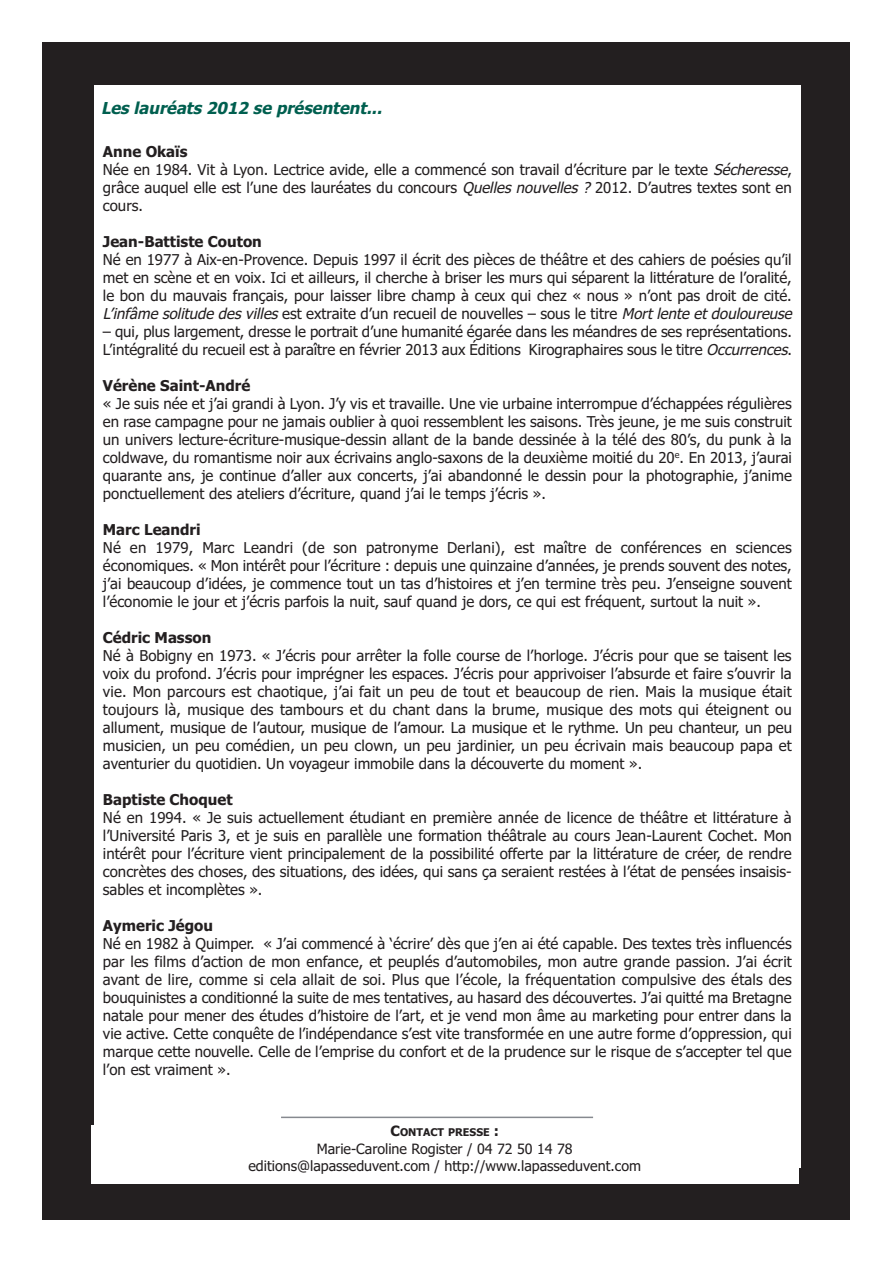
<style>
.page{position:relative;width:893px;height:1263px;background:#fff}
.page>*{position:absolute;margin:0;border:0;box-sizing:border-box;transform-origin:0 0}
.t1{font:italic 700 16.5px "Tahoma";color:#005f4f}
.t2{font:15px/18px "Tahoma";color:#231f20;text-align:justify}
.t3{font:700 15px "Tahoma";color:#231f20}
.t4{font:14.25px/17.1px "Tahoma";color:#231f20;text-align:center}
.t5{font:700 10.65px "Tahoma";color:#231f20}
.s1{font-weight:700}
.s2{font-style:italic}
.s3{font-size:14.25px}
</style>
<div class="page">
<div style="left:43px;top:43px;width:807px;height:1177px;background:#231f20"></div>
<div style="left:94px;top:85px;width:706px;height:1082px;background:#fff"></div>
<hr style="left:281px;top:1116px;width:312px;height:2px;background:#86898f">
<div style="left:91px;top:1125px;width:707px;height:59px;background:#fff"></div>
<p class="t1" style="left:101px;top:99px;width:287px">Les lauréats 2012 se présentent...</p>
<p class="t2" style="left:103px;top:142px;width:690px;text-align:left"><span class="s1">Anne Okaïs<br></span>Née en 1984. Vit à Lyon. Lectrice avide, elle a commencé son travail d’écriture par le texte <span class="s2">Sécheresse</span>, grâce auquel elle est l’une des lauréates du concours <span class="s2">Quelles nouvelles ?</span> 2012. D’autres textes sont en cours.</p>
<p class="t3" style="left:103px;top:233px;width:160px">Jean-Battiste Couton</p>
<p class="t2" style="left:103px;top:250px;width:694px;text-align:left">Né en 1977 à Aix-en-Provence. Depuis 1997 il écrit des pièces de théâtre et des cahiers de poésies qu’il met en scène et en voix. Ici et ailleurs, il cherche à briser les murs qui séparent la littérature de l’oralité, le bon du mauvais français, pour laisser libre champ à ceux qui chez « nous » n’ont pas droit de cité.<br><span class="s2">L’infâme solitude desvilles</span> e st ext ra i te d ’u n re c u e i l d e n o u ve l l e s – s o u s l e t i t re <span class="s2">Mortlente etdouloureuse</span></p>
<p class="t2" style="left:103px;top:322px;width:690px">– qui, plus largement, dresse le portrait d’une humanité égarée dans les méandres de ses représentations.<br>L’intégralité du recueil est à paraître en février 2013 aux Éditions Kirographaires sous le titre <span class="s2">Occurrences</span>.</p>
<p class="t3" style="left:103px;top:377px;width:149px">Vérène Saint-André</p>
<p class="t2" style="left:103px;top:394px;width:690px">« Je suis née et j’ai grandi à Lyon. J’y vis et travaille. Une vie urbaine interrompue d’échappées régulières en rase campagne pour ne jamais oublier à quoi ressemblent les saisons. Très jeune, je me suis construit un univers lecture-écriture-musique-dessin allant de la bande dessinée à la télé des 80’s, du punk à la coldwave, du romantisme noir aux écrivains anglo-saxons de la deuxième moitié du 20<sup>e</sup>. En 2013, j’aurai quarante ans, je continue d’aller aux concerts, j’ai abandonné le dessin pour la photographie, j’anime ponctuellement des ateliers d’écriture, quand j’ai le temps j’écris ».</p>
<p class="t3" style="left:103px;top:521px;width:99px">Marc Leandri</p>
<p class="t2" style="left:103px;top:538px;width:690px">Né en 1979, Marc Leandri (de son patronyme Derlani), est maître de conférences en sciences économiques. « Mon intérêt pour l’écriture : depuis une quinzaine d’années, je prends souvent des notes, j’ai beaucoup d’idées, je commence tout un tas d’histoires et j’en termine très peu. J’enseigne souvent l’économie le jour et j’écris parfois la nuit, sauf quand je dors, ce qui est fréquent, surtout la nuit ».</p>
<p class="t3" style="left:103px;top:629px;width:110px">Cédric Masson</p>
<p class="t2" style="left:103px;top:646px;width:691px">Né à Bobigny en 1973. « J’écris pour arrêter la folle course de l’horloge. J’écris pour que se taisent les voix du profond. J’écris pour imprégner les espaces. J’écris pour apprivoiser l’absurde et faire s’ouvrir la vie. Mon parcours est chaotique, j’ai fait un peu de tout et beaucoup de rien. Mais la musique était toujours là, musique des tambours et du chant dans la brume, musique des mots qui éteignent ou allument, musique de l’autour, musique de l’amour. La musique et le rythme. Un peu chanteur, un peu musicien, un peu comédien, un peu clown, un peu jardinier, un peu écrivain mais beaucoup papa et aventurier du quotidien. Un voyageur immobile dans la découverte du moment ».</p>
<p class="t3" style="left:103px;top:791px;width:131px">Baptiste Choquet</p>
<p class="t2" style="left:103px;top:808px;width:690px">Né en 1994. « Je suis actuellement étudiant en première année de licence de théâtre et littérature à l’Université Paris 3, et je suis en parallèle une formation théâtrale au cours Jean-Laurent Cochet. Mon intérêt pour l’écriture vient principalement de la possibilité offerte par la littérature de créer, de rendre concrètes des choses, des situations, des idées, qui sans ça seraient restées à l’état de pensées insaisis&shy;sables et incomplètes ».</p>
<p class="t3" style="left:103px;top:917px;width:112px">Aymeric Jégou</p>
<p class="t2" style="left:103px;top:934px;width:691px">Né en 1982 à Quimper. « J’ai commencé à ‘écrire’ dès que j’en ai été capable. Des textes très influencés par les films d’action de mon enfance, et peuplés d’automobiles, mon autre grande passion. J’ai écrit avant de lire, comme si cela allait de soi. Plus que l’école, la fréquentation compulsive des étals des bouquinistes a conditionné la suite de mes tentatives, au hasard des découvertes. J’ai quitté ma Bretagne natale pour mener des études d’histoire de l’art, et je vend mon âme au marketing pour entrer dans la vie active. Cette conquête de l’indépendance s’est vite transformée en une autre forme d’oppression, qui marque cette nouvelle. Celle de l’emprise du confort et de la prudence sur le risque de s’accepter tel que l’on est vraiment ».</p>
<p class="t5" style="left:390px;top:1126px;width:110px"><span class="s3">C</span>ONTACT PRESSE <span class="s3">:</span></p>
<p class="t4" style="left:248px;top:1140px;width:394px">Marie-Caroline Rogister / 04 72 50 14 78 editions@lapasseduvent.com / http://www.lapasseduvent.com</p>
</div>
